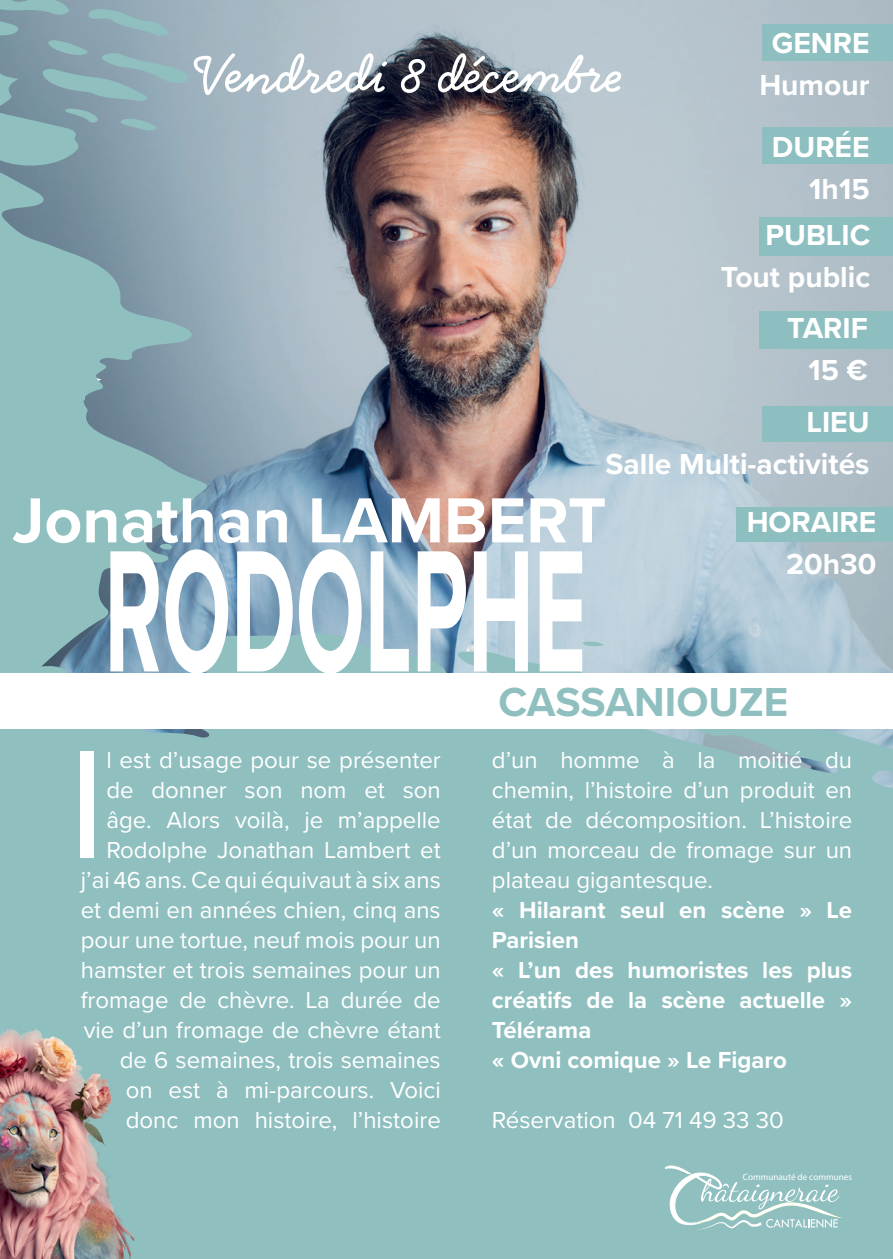
<style>
.page{position:relative;width:893px;height:1259px;background:#fff}
.page>*{position:absolute;margin:0;border:0;box-sizing:border-box;transform-origin:0 0}
.t1{font:700 180px "Proxima Nova";color:#fff;scale:.5 1}
.t2{font:159px "Proxima Nova";color:#fff}
.t3{font:700 66px "Proxima Nova";color:#fff}
.t4{font:700 60px "Handsome Pro";letter-spacing:.025em;color:#fff}
.t5{font:700 42px "Proxima Nova";color:#8fbfbf}
.t6{font:700 30px/42px "Proxima Nova";color:#fff;text-align:right}
.t7{font:24px/30px "Proxima Nova";color:#fff;text-align:right}
.t8{font:700 24px/30px "Proxima Nova";color:#fff}
.t9{font:9.3px "Tw Cen";color:#fff}
</style>
<div class="page">
<img style="left:210px;top:0;width:683px;height:631px">
<div style="left:762px;top:25px;width:131px;height:36px;background:#8ebfc0"></div>
<div style="left:762px;top:128px;width:131px;height:36px;background:#8ebfc0"></div>
<div style="left:760px;top:217px;width:133px;height:38px;background:#8ebfc0"></div>
<div style="left:760px;top:311px;width:133px;height:38px;background:#8ebfc0"></div>
<div style="left:762px;top:406px;width:131px;height:36px;background:#8ebfc0"></div>
<div style="left:736px;top:507px;width:157px;height:34px;background:#8ebfc0"></div>
<svg style="left:0;top:0;width:210px;height:631px;background:#86aab3"></svg>
<svg style="left:42px;top:9px;width:147px;height:93px;background:#8dabb4"></svg>
<svg style="left:120px;top:119px;width:37px;height:12px"></svg>
<svg style="left:65px;top:109px;width:33px;height:14px"></svg>
<svg style="left:160px;top:544px;width:12px;height:5px"></svg>
<div style="left:0;top:631px;width:893px;height:628px;background:#8fbfbf"></div>
<svg style="left:0;top:662px;width:72px;height:12px"></svg>
<svg style="left:582px;top:641px;width:22px;height:5px"></svg>
<div style="left:0;top:674px;width:893px;height:55px;background:#fff"></div>
<svg style="left:666px;top:1163px;width:177px;height:67px;background:#a1c9c9"></svg>
<img style="left:0;top:1003px;width:155px;height:256px">
<p class="t6" style="left:759px;top:21px;width:112px;text-align:center">GENRE<br>Humour</p>
<p class="t6" style="left:772px;top:126px;width:99px">DURÉE<br>1h15</p>
<p class="t6" style="left:721px;top:213px;width:151px">PUBLIC<br>Tout public</p>
<p class="t6" style="left:787px;top:306px;width:82px">TARIF<br>15 €</p>
<p class="t6" style="left:605px;top:400px;width:266px">LIEU<br>Salle Multi-activités</p>
<p class="t6" style="left:747px;top:501px;width:131px">HORAIRE<br>20h30</p>
<h3 class="t4" style="left:198px;top:38px;width:426px">Vendredi 8 décembre</h3>
<h3 class="t3" style="left:12px;top:471px;width:596px">Jonathan LAMBERT</h3>
<h1 class="t1" style="left:104px;top:477px;width:965px">RODOLPHE</h1>
<h3 class="t5" style="left:498px;top:671px;width:292px">CASSANIOUZE</h3>
<p class="t7" style="left:81px;top:743px;width:362px">l est d’usage pour se présenter de donner son nom et son âge. Alors voilà, je m’appelle<br>Rodolphe Jonathan Lambert et j’ai 46 ans. Ce qui équivaut à six ans et demi en années chien, cinq ans pour une tortue, neuf mois pour un hamster et trois semaines pour un fromage de chèvre. La durée de vie d’un fromage de chèvre étant de 6 semaines, trois semaines<br>on est à mi-parcours. Voici donc mon histoire, l’histoire</p>
<p class="t7" style="left:492px;top:743px;width:362px;text-align:justify">d’un homme à la moitié du chemin, l’histoire d’un produit en état de décomposition. L’histoire d’un morceau de fromage sur un plateau gigantesque.</p>
<h2 class="t2" style="left:68px;top:686px;width:39px">I</h2>
<p class="t8" style="left:492px;top:894px;width:362px">« Hilarant seul en scène » Le<br>Parisien<br>« L’un des humoristes les plus créatifs de la scène actuelle »<br>Télérama<br>« Ovni comique » Le Figaro</p>
<p class="t7" style="left:492px;top:1103px;width:293px">Réservation 04 71 49 33 30</p>
<p class="t9" style="left:743px;top:1171px;width:111px">Communauté de communes</p>
</div>
